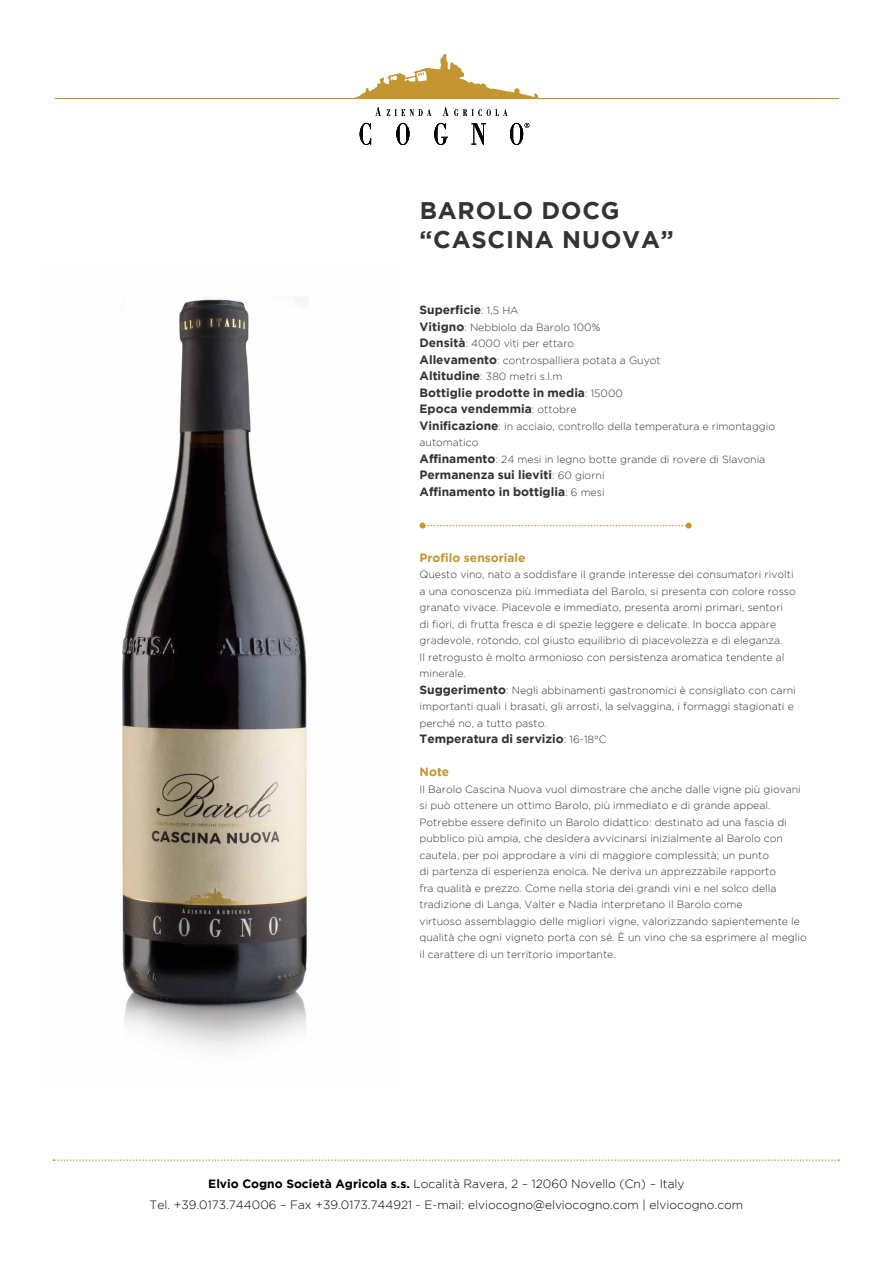
<style>
.page{position:relative;width:893px;height:1263px;background:#fff}
.page>*{position:absolute;margin:0;border:0;box-sizing:border-box;transform-origin:0 0}
.t1{font:700 24px/28.5px "Gotham";letter-spacing:.035em;color:#333332}
.t2{font:700 12px/16.5px "Gotham";color:#333332}
.t3{font:300 12px/21px "Gotham";color:#000;text-align:center}
.t4{font:700 12px "Gotham";color:#c49632}
.t5{font:300 10.5px/16.5px "Gotham";color:#333332}
.s1{font-weight:300;font-size:10.5px}
.s2{font-weight:700;font-size:12px}
.s3{font-weight:700}
</style>
<div class="page">
<img style="left:122px;top:297px;width:186px;height:752px">
<svg style="left:420px;top:523px;width:272px;height:6px"></svg>
<svg style="left:375px;top:107px;width:6px;height:9px"></svg>
<svg style="left:387px;top:109px;width:44px;height:7px"></svg>
<svg style="left:443px;top:107px;width:5px;height:9px"></svg>
<svg style="left:454px;top:109px;width:53px;height:7px"></svg>
<svg style="left:360px;top:123px;width:11px;height:22px"></svg>
<svg style="left:396px;top:123px;width:13px;height:22px"></svg>
<svg style="left:434px;top:123px;width:14px;height:22px"></svg>
<svg style="left:471px;top:123px;width:15px;height:22px"></svg>
<svg style="left:510px;top:123px;width:19px;height:22px"></svg>
<svg style="left:55px;top:54px;width:784px;height:45px"></svg>
<svg style="left:53px;top:1159px;width:786px;height:2px"></svg>
<h1 class="t1" style="left:420px;top:196px;width:256px">BAROLO DOCG “CASCINA NUOVA”</h1>
<p class="t2" style="left:420px;top:301px;width:101px">Superficie<span class="s1">: 1,5 HA</span></p>
<p class="t5" style="left:420px;top:318px;width:243px"><span class="s2">Vitigno</span>: Nebbiolo da Barolo 100%<br><span class="s2">Densità</span>: 4000 viti per ettaro<br><span class="s2">Allevamento</span>: controspalliera potata a Guyot <span class="s2">Altitudine</span>: 380 metri s.l.m</p>
<p class="t2" style="left:420px;top:384px;width:205px">Bottiglie prodotte in media<span class="s1">: 15000<br></span>Epoca vendemmia<span class="s1">: ottobre</span></p>
<p class="t5" style="left:420px;top:417px;width:357px"><span class="s2">Vinificazione</span>: in acciaio, controllo della temperatura e rimontaggio automatico<br><span class="s2">Affinamento</span>: 24 mesi in legno botte grande di rovere di Slavonia</p>
<p class="t2" style="left:420px;top:466px;width:187px">Permanenza sui lieviti<span class="s1">: 60 giorni<br></span>Affinamento in bottiglia<span class="s1">: 6 mesi</span></p>
<p class="t4" style="left:420px;top:550px;width:107px">Profilo sensoriale</p>
<p class="t5" style="left:420px;top:566px;width:378px">Questo vino, nato a soddisfare il grande interesse dei consumatori rivolti a una conoscenza più immediata del Barolo, si presenta con colore rosso granato vivace. Piacevole e immediato, presenta aromi primari, sentori<br>di fiori, di frutta fresca e di spezie leggere e delicate. In bocca appare gradevole, rotondo, col giusto equilibrio di piacevolezza e di eleganza.<br>Il retrogusto è molto armonioso con persistenza aromatica tendente al minerale.<br><span class="s2">Suggerimento</span>: Negli abbinamenti gastronomici è consigliato con carni importanti quali i brasati, gli arrosti, la selvaggina, i formaggi stagionati e perché no, a tutto pasto.</p>
<p class="t2" style="left:420px;top:730px;width:189px">Temperatura di servizio<span class="s1">: 16-18°C</span></p>
<p class="t4" style="left:420px;top:765px;width:31px">Note</p>
<p class="t5" style="left:420px;top:780px;width:389px">Il Barolo Cascina Nuova vuol dimostrare che anche dalle vigne più giovani si può ottenere un ottimo Barolo, più immediato e di grande appeal.<br>Potrebbe essere definito un Barolo didattico: destinato ad una fascia di pubblico più ampia, che desidera avvicinarsi inizialmente al Barolo con cautela, per poi approdare a vini di maggiore complessità; un punto<br>di partenza di esperienza enoica. Ne deriva un apprezzabile rapporto<br>fra qualità e prezzo. Come nella storia dei grandi vini e nel solco della tradizione di Langa, Valter e Nadia interpretano il Barolo come<br>virtuoso assemblaggio delle migliori vigne, valorizzando sapientemente le qualità che ogni vigneto porta con sé. È un vino che sa esprimere al meglio il carattere di un territorio importante.</p>
<p class="t3" style="left:150px;top:1173px;width:595px"><span class="s3">Elvio Cogno Società Agricola s.s.</span> Località Ravera, 2 – 12060 Novello (Cn) – Italy<br>Tel. +39.0173.744006 – Fax +39.0173.744921 - E-mail: elviocogno@elviocogno.com | elviocogno.com</p>
</div>
